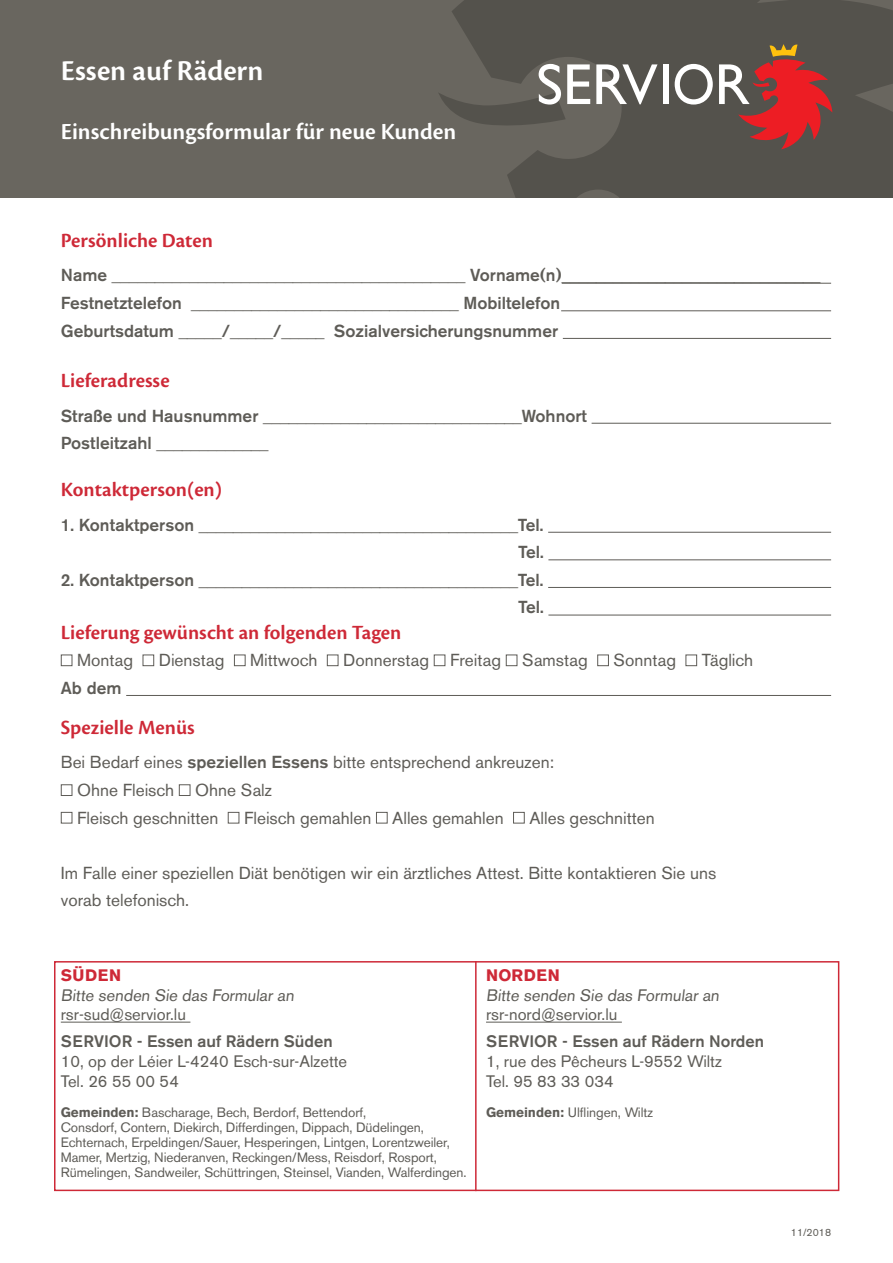
<style>
.page{position:relative;width:893px;height:1263px;background:#fff}
.page>*{position:absolute;margin:0;border:0;box-sizing:border-box;transform-origin:0 0}
.t1{font:600 30px "Cronos Pro";letter-spacing:.005em;color:#fff}
.t2{font:600 24px "Cronos Pro";color:#fff}
.t3{font:600 21px "Cronos Pro";color:#ce2937}
.t4{font:500 17.25px/27.6px "Akzidenz Grotesk BE";color:#5e5c57}
.t5{font:17.25px/27.6px "Akzidenz Grotesk BE";color:#5e5c57}
.t6{font:16.5px/19.5px "Akzidenz Grotesk BE";color:#5e5c57}
.t7{font:500 16.5px "Akzidenz Grotesk BE";color:#5e5c57}
.t8{font:700 16.5px "Akzidenz Grotesk BE";letter-spacing:.04em;color:#ce2937}
.t9{font:13.5px/15px "Akzidenz Grotesk BE";letter-spacing:-.005em;color:#5e5c57}
.t10{font:10.5px "Akzidenz Grotesk BE";color:#5e5c57}
.s1{font-weight:500}
.s2{font-weight:700}
</style>
<div class="page">
<div style="left:0;top:0;width:893px;height:198px;background:#69665f"></div>
<svg style="left:452px;top:0;width:441px;height:198px;fill:#54524c"></svg>
<svg style="left:439px;top:64px;width:151px;height:64px"></svg>
<svg style="left:596px;top:64px;width:61px;height:40px;background:#989793"></svg>
<div style="left:663px;top:64px;width:5px;height:40px;background:#fff"></div>
<svg style="left:675px;top:64px;width:38px;height:41px;background:#92908c"></svg>
<svg style="left:719px;top:44px;width:113px;height:105px;background:#964844"></svg>
<hr style="left:562px;top:283px;width:269px;height:1px;background:#5e5c57">
<hr style="left:561px;top:310px;width:270px;height:1px;background:#5e5c57">
<hr style="left:563px;top:338px;width:268px;height:1px;background:#5e5c57">
<hr style="left:592px;top:423px;width:239px;height:1px;background:#5e5c57">
<hr style="left:548px;top:532px;width:283px;height:1px;background:#5e5c57">
<hr style="left:548px;top:559px;width:283px;height:1px;background:#5e5c57">
<hr style="left:548px;top:587px;width:283px;height:1px;background:#5e5c57">
<hr style="left:548px;top:615px;width:283px;height:1px;background:#5e5c57">
<hr style="left:126px;top:695px;width:705px;height:1px;background:#5e5c57">
<div style="left:61px;top:654px;width:11px;height:12px;border:1px solid #5e5c57"></div>
<div style="left:143px;top:654px;width:11px;height:12px;border:1px solid #5e5c57"></div>
<div style="left:234px;top:654px;width:12px;height:12px;border:1px solid #5e5c57"></div>
<div style="left:327px;top:654px;width:11px;height:12px;border:1px solid #5e5c57"></div>
<div style="left:434px;top:654px;width:11px;height:12px;border:1px solid #5e5c57"></div>
<div style="left:506px;top:654px;width:11px;height:12px;border:1px solid #5e5c57"></div>
<div style="left:597px;top:654px;width:12px;height:12px;border:1px solid #5e5c57"></div>
<div style="left:685px;top:654px;width:12px;height:12px;border:1px solid #5e5c57"></div>
<div style="left:61px;top:784px;width:11px;height:12px;border:1px solid #5e5c57"></div>
<div style="left:179px;top:784px;width:11px;height:12px;border:1px solid #5e5c57"></div>
<div style="left:61px;top:812px;width:11px;height:11px;border:1px solid #5e5c57"></div>
<div style="left:228px;top:812px;width:11px;height:11px;border:1px solid #5e5c57"></div>
<div style="left:376px;top:812px;width:12px;height:11px;border:1px solid #5e5c57"></div>
<div style="left:513px;top:812px;width:12px;height:11px;border:1px solid #5e5c57"></div>
<hr style="left:486px;top:1022px;width:136px;height:1px;background:#5e5c57">
<hr style="left:61px;top:1022px;width:129px;height:1px;background:#5e5c57">
<div style="left:54px;top:961px;width:785px;height:230px;border:2px solid #ce2937"></div>
<hr style="left:475px;top:961px;width:2px;height:230px;background:#ce2937">
<h1 class="t1" style="left:61px;top:54px;width:204px">Essen auf Rädern</h1>
<h2 class="t2" style="left:61px;top:117px;width:397px">Einschreibungsformular für neue Kunden</h2>
<p class="t3" style="left:61px;top:228px;width:154px">Persönliche Daten</p>
<p class="t4" style="left:61px;top:261px;width:761px">Name _________________________________________ Vorname(n)______________________________<br>Festnetztelefon _______________________________ Mobiltelefon<br>Geburtsdatum _____/_____/_____ Sozialversicherungsnummer</p>
<p class="t3" style="left:61px;top:368px;width:110px">Lieferadresse</p>
<p class="t4" style="left:61px;top:401px;width:528px">Straße und Hausnummer ______________________________Wohnort<br>Postleitzahl _____________</p>
<p class="t3" style="left:61px;top:477px;width:163px">Kontaktperson(en)</p>
<p class="t4" style="left:61px;top:511px;width:484px;text-align:right">1. Kontaktperson _____________________________________Tel.<br>Tel.</p>
<p class="t4" style="left:61px;top:566px;width:484px;text-align:right">2. Kontaktperson _____________________________________Tel.<br>Tel.</p>
<p class="t3" style="left:61px;top:620px;width:342px">Lieferung gewünscht an folgenden Tagen</p>
<p class="t5" style="left:77px;top:646px;width:58px">Montag</p>
<p class="t5" style="left:159px;top:646px;width:67px">Dienstag</p>
<p class="t5" style="left:250px;top:646px;width:69px">Mittwoch</p>
<p class="t5" style="left:343px;top:646px;width:246px">Donnerstag Freitag Samstag</p>
<p class="t5" style="left:614px;top:646px;width:64px">Sonntag</p>
<p class="t5" style="left:702px;top:646px;width:53px">Täglich</p>
<p class="t4" style="left:61px;top:674px;width:62px">Ab dem</p>
<p class="t3" style="left:61px;top:715px;width:135px">Spezielle Menüs</p>
<p class="t5" style="left:77px;top:748px;width:479px;text-indent:-16px">Bei Bedarf eines <span class="s1">speziellen Essens</span> bitte entsprechend ankreuzen:<br>Ohne Fleisch Ohne Salz<br>Fleisch geschnitten</p>
<p class="t5" style="left:244px;top:804px;width:261px">Fleisch gemahlen Alles gemahlen</p>
<p class="t5" style="left:529px;top:804px;width:127px">Alles geschnitten</p>
<p class="t5" style="left:61px;top:859px;width:657px">Im Falle einer speziellen Diät benötigen wir ein ärztliches Attest. Bitte kontaktieren Sie uns vorab telefonisch.</p>
<p class="t8" style="left:61px;top:966px;width:62px">SÜDEN</p>
<p class="t6" style="left:61px;top:985px;width:237px">Bitte senden Sie das Formular an rsr-sud@servior.lu</p>
<p class="t7" style="left:61px;top:1031px;width:273px">SERVIOR - Essen auf Rädern Süden</p>
<p class="t6" style="left:61px;top:1051px;width:288px">10, op der Léier L-4240 Esch-sur-Alzette<br>Tel. 26 55 00 54</p>
<p class="t9" style="left:61px;top:1104px;width:407px"><span class="s2">Gemeinden:</span> Bascharage, Bech, Berdorf, Bettendorf,<br>Consdorf, Contern, Diekirch, Differdingen, Dippach, Düdelingen, Echternach, Erpeldingen/Sauer, Hesperingen, Lintgen, Lorentzweiler, Mamer, Mertzig, Niederanven, Reckingen/Mess, Reisdorf, Rosport, Rümelingen, Sandweiler, Schüttringen, Steinsel, Vianden, Walferdingen.</p>
<p class="t8" style="left:486px;top:966px;width:75px">NORDEN</p>
<p class="t6" style="left:486px;top:985px;width:237px">Bitte senden Sie das Formular an rsr-nord@servior.lu</p>
<p class="t7" style="left:486px;top:1031px;width:280px">SERVIOR - Essen auf Rädern Norden</p>
<p class="t6" style="left:486px;top:1051px;width:237px">1, rue des Pêcheurs L-9552 Wiltz<br>Tel. 95 83 33 034</p>
<p class="t9" style="left:486px;top:1104px;width:169px"><span class="s2">Gemeinden:</span> Ulflingen, Wiltz</p>
<p class="t10" style="left:791px;top:1225px;width:42px">11/2018</p>
</div>
